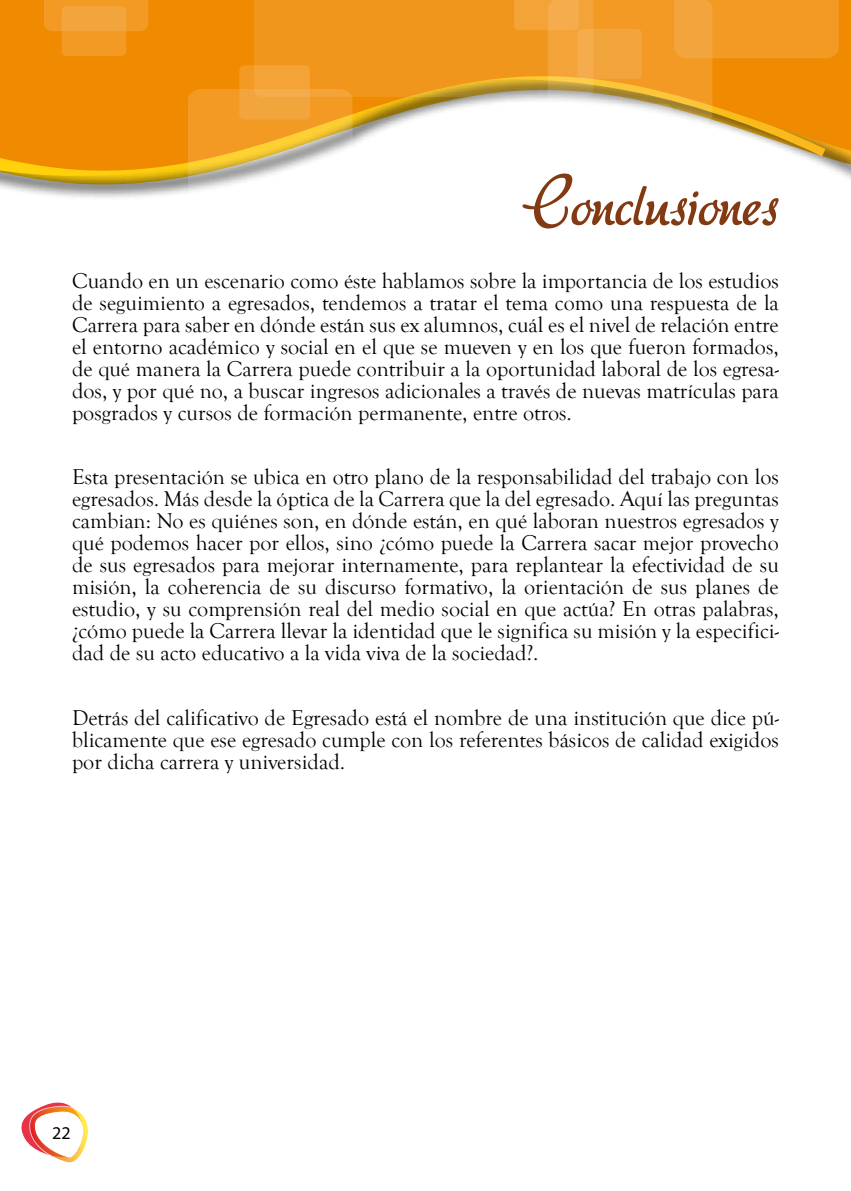
<style>
.page{position:relative;width:851px;height:1191px;background:#fff}
.page>*{position:absolute;margin:0;border:0;box-sizing:border-box;transform-origin:0 0}
.t1{font:60px "aka Dora";color:#833a13}
.t2{font:22px/22px "Goudy Old Style T";color:#000;text-align:justify}
.t3{font:18px "Myriad Pro";color:#000}
</style>
<div class="page">
<svg style="left:21px;top:1102px;width:68px;height:61px"></svg>
<svg style="left:0;top:184px;width:188px;height:14px"></svg>
<div style="left:0;top:0;width:188px;height:172px;background:#f08a00"></div>
<svg style="left:44px;top:0;width:104px;height:56px"></svg>
<svg style="left:188px;top:0;width:662px;height:192px"></svg>
<h1 class="t1" style="left:521px;top:163px;width:259px">Conclusiones</h1>
<p class="t2" style="left:72px;top:270px;width:708px">Cuando en un escenario como éste hablamos sobre la importancia de los estudios de seguimiento a egresados, tendemos a tratar el tema como una respuesta de la Carrera para saber en dónde están sus ex alumnos, cuál es el nivel de relación entre el entorno académico y social en el que se mueven y en los que fueron formados, de qué manera la Carrera puede contribuir a la oportunidad laboral de los egresa&shy;dos, y por qué no, a buscar ingresos adicionales a través de nuevas matrículas para posgrados y cursos de formación permanente, entre otros.</p>
<p class="t2" style="left:72px;top:466px;width:708px">Esta presentación se ubica en otro plano de la responsabilidad del trabajo con los egresados. Más desde la óptica de la Carrera que la del egresado. Aquí las preguntas cambian: No es quiénes son, en dónde están, en qué laboran nuestros egresados y qué podemos hacer por ellos, sino ¿cómo puede la Carrera sacar mejor provecho de sus egresados para mejorar internamente, para replantear la efectividad de su misión, la coherencia de su discurso formativo, la orientación de sus planes de estudio, y su comprensión real del medio social en que actúa? En otras palabras, ¿cómo puede la Carrera llevar la identidad que le significa su misión y la especifici&shy;dad de su acto educativo a la vida viva de la sociedad?.</p>
<p class="t2" style="left:72px;top:707px;width:708px">Detrás del calificativo de Egresado está el nombre de una institución que dice pú&shy;blicamente que ese egresado cumple con los referentes básicos de calidad exigidos por dicha carrera y universidad.</p>
<p class="t3" style="left:52px;top:1121px;width:20px">22</p>
</div>
